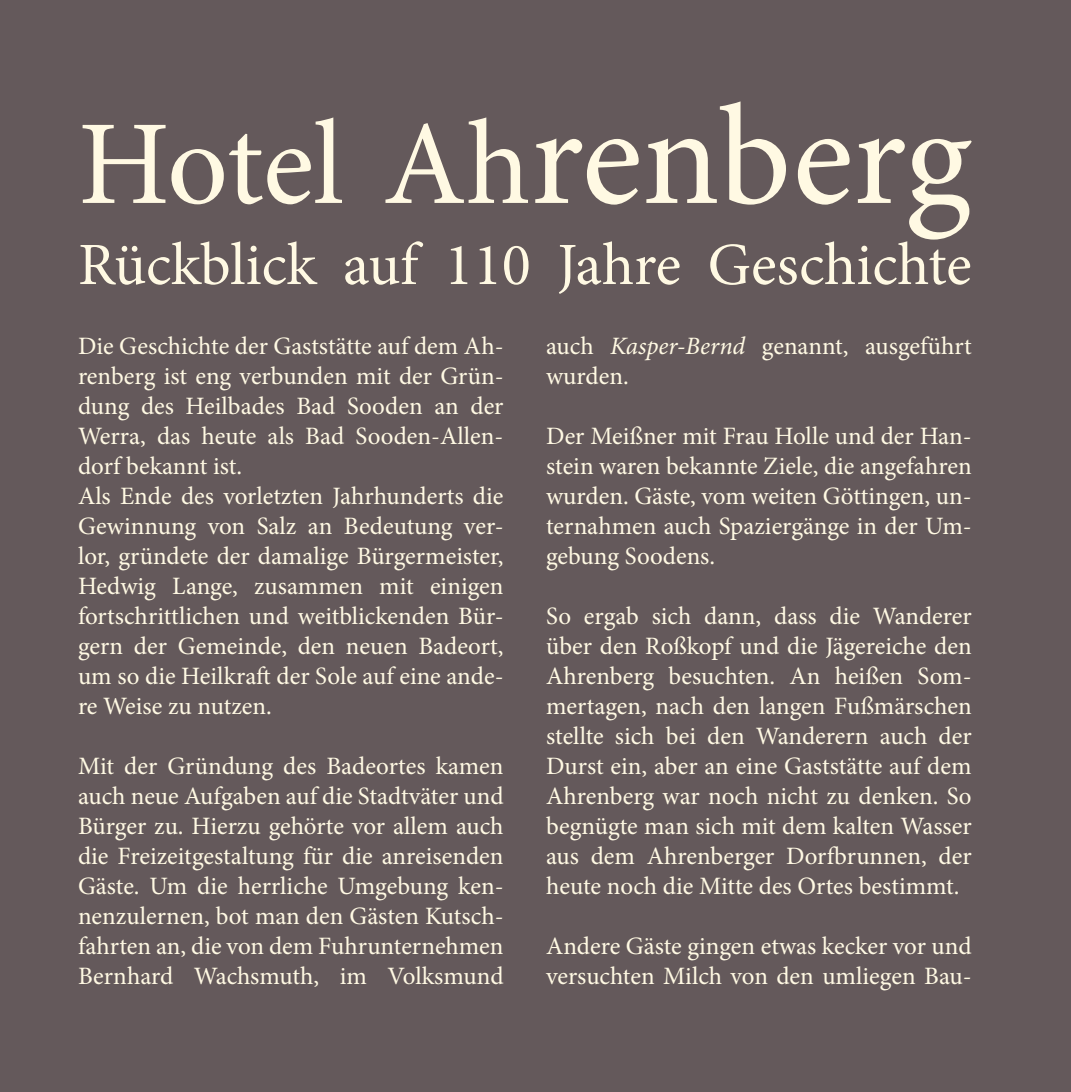
<style>
.page{position:relative;width:1071px;height:1092px;background:#fff}
.page>*{position:absolute;margin:0;border:0;box-sizing:border-box;transform-origin:0 0}
.t1{font:120px "Minion Pro";letter-spacing:-.005em;color:#fff9e3}
.t2{font:60px "Minion Pro";color:#fff9e3}
.t3{font:25px/30px "Minion Pro";color:#fff9e3}
.s1{font-size:142.5px}
.s2{font-style:italic}
</style>
<div class="page">
<div style="left:0;top:0;width:1070px;height:1091px;background:#64595b"></div>
<h1 class="t1" style="left:78px;top:84px;width:894px">Hotel Ah<span class="s1">renberg</span></h1>
<h2 class="t2" style="left:78px;top:225px;width:894px">Rückblick auf 110 Jahre Geschichte</h2>
<p class="t3" style="left:78px;top:331px;width:427px">Die Geschichte der Gaststätte auf dem Ah&shy;renberg ist eng verbunden mit der Grün&shy;dung des Heilbades Bad Sooden an der Werra, das heute als Bad Sooden-Allen&shy;dorf bekannt ist.<br>Als Ende des vorletzten Jahrhunderts die Gewinnung von Salz an Bedeutung ver&shy;lor, gründete der damalige Bürgermeister, Hedwig Lange, zusammen mit einigen fortschrittlichen und weitblickenden Bür&shy;gern der Gemeinde, den neuen Badeort, um so die Heilkraft der Sole auf eine ande&shy;re Weise zu nutzen.</p>
<p class="t3" style="left:78px;top:751px;width:427px;text-align:justify">Mit der Gründung des Badeortes kamen auch neue Aufgaben auf die Stadtväter und Bürger zu. Hierzu gehörte vor allem auch die Freizeitgestaltung für die anreisenden Gäste. Um die herrliche Umgebung ken&shy;nenzulernen, bot man den Gästen Kutsch&shy;fahrten an, die von dem Fuhrunternehmen Bernhard Wachsmuth, im Volksmund</p>
<p class="t3" style="left:546px;top:331px;width:427px">auch <span class="s2">Kasper-Bernd</span> genannt, ausgeführt wurden.</p>
<p class="t3" style="left:546px;top:421px;width:427px;text-align:justify">Der Meißner mit Frau Holle und der Han&shy;stein waren bekannte Ziele, die angefahren wurden. Gäste, vom weiten Göttingen, un&shy;ternahmen auch Spaziergänge in der Um&shy;gebung Soodens.</p>
<p class="t3" style="left:546px;top:601px;width:427px;text-align:justify">So ergab sich dann, dass die Wanderer über den Roßkopf und die Jägereiche den Ahrenberg besuchten. An heißen Som&shy;mertagen, nach den langen Fußmärschen stellte sich bei den Wanderern auch der Durst ein, aber an eine Gaststätte auf dem Ahrenberg war noch nicht zu denken. So begnügte man sich mit dem kalten Wasser aus dem Ahrenberger Dorfbrunnen, der heute noch die Mitte des Ortes bestimmt.</p>
<p class="t3" style="left:546px;top:931px;width:427px">Andere Gäste gingen etwas kecker vor und versuchten Milch von den umliegen Bau-</p>
</div>
